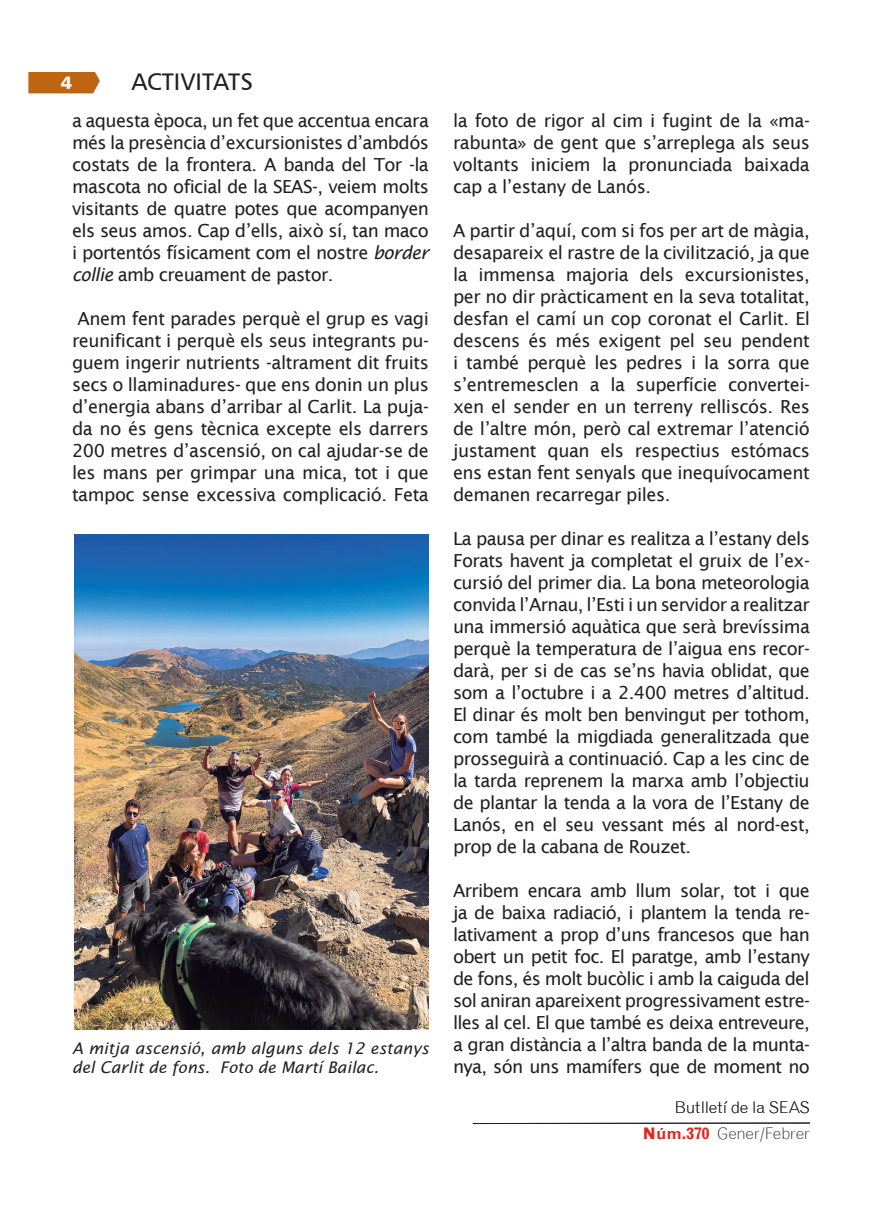
<style>
.page{position:relative;width:882px;height:1219px;background:#fff}
.page>*{position:absolute;margin:0;border:0;box-sizing:border-box;transform-origin:0 0}
.t1{font:24px "Humanist 777 BT Roman B";color:#231f20}
.t2{font:18px/22px "Lucida Sans";letter-spacing:-.025em;color:#231f20;text-align:justify}
.t3{font:18px "Humanist 777 BT Black B";color:#fff}
.t4{font:16px/19.2px "Lucida Sans Ita";color:#231f20}
.t5{font:300 16px "Grotesque";letter-spacing:-.015em;color:#231f20}
.s1{font-style:italic}
.s2{font-weight:700;color:#e1271b}
</style>
<div class="page">
<img style="left:28px;top:72px;width:72px;height:22px">
<hr style="left:473px;top:1122px;width:337px;height:2px;background:#231f20">
<img style="left:74px;top:535px;width:355px;height:494px">
<p class="t3" style="left:61px;top:71px;width:13px">4</p>
<h1 class="t1" style="left:131px;top:67px;width:123px">ACTIVITATS</h1>
<p class="t2" style="left:72px;top:110px;width:358px">a aquesta època, un fet que accentua encara més la presència d’excursionistes d’ambdós costats de la frontera. A banda del Tor -la mascota no oficial de la SEAS-, veiem molts visitants de quatre potes que acompanyen els seus amos. Cap d’ells, això sí, tan maco i portentós físicament com el nostre <span class="s1">border collie</span> amb creuament de pastor.</p>
<p class="t2" style="left:72px;top:308px;width:358px;text-align:center">Anem fent parades perquè el grup es vagi reunificant i perquè els seus integrants pu&shy;guem ingerir nutrients -altrament dit fruits secs o llaminadures- que ens donin un plus d’energia abans d’arribar al Carlit. La puja&shy;da no és gens tècnica excepte els darrers 200 metres d’ascensió, on cal ajudar-se de les mans per grimpar una mica, tot i que tampoc sense excessiva complicació. Feta</p>
<p class="t4" style="left:72px;top:1039px;width:358px">A mitja ascensió, amb alguns dels 12 estanys del Carlit de fons. Foto de Martí Bailac.</p>
<p class="t2" style="left:453px;top:110px;width:358px">la foto de rigor al cim i fugint de la «ma&shy;rabunta» de gent que s’arreplega als seus voltants iniciem la pronunciada baixada cap a l’estany de Lanós.</p>
<p class="t2" style="left:453px;top:220px;width:358px">A partir d’aquí, com si fos per art de màgia, desapareix el rastre de la civilització, ja que la immensa majoria dels excursionistes, per no dir pràcticament en la seva totalitat, desfan el camí un cop coronat el Carlit. El descens és més exigent pel seu pendent i també perquè les pedres i la sorra que s’entremesclen a la superfície convertei&shy;xen el sender en un terreny relliscós. Res de l’altre món, però cal extremar l’atenció justament quan els respectius estómacs ens estan fent senyals que inequívocament demanen recarregar piles.</p>
<p class="t2" style="left:453px;top:528px;width:358px">La pausa per dinar es realitza a l’estany dels Forats havent ja completat el gruix de l’ex&shy;cursió del primer dia. La bona meteorologia convida l’Arnau, l’Esti i un servidor a realitzar una immersió aquàtica que serà brevíssima perquè la temperatura de l’aigua ens recor&shy;darà, per si de cas se’ns havia oblidat, que som a l’octubre i a 2.400 metres d’altitud.<br>El dinar és molt ben benvingut per tothom, com també la migdiada generalitzada que prosseguirà a continuació. Cap a les cinc de la tarda reprenem la marxa amb l’objectiu de plantar la tenda a la vora de l’Estany de Lanós, en el seu vessant més al nord-est, prop de la cabana de Rouzet.</p>
<p class="t2" style="left:453px;top:880px;width:358px">Arribem encara amb llum solar, tot i que ja de baixa radiació, i plantem la tenda re&shy;lativament a prop d’uns francesos que han obert un petit foc. El paratge, amb l’estany de fons, és molt bucòlic i amb la caiguda del sol aniran apareixent progressivament estre&shy;lles al cel. El que també es deixa entreveure, a gran distància a l’altra banda de la munta&shy;nya, són uns mamífers que de moment no</p>
<p class="t5" style="left:674px;top:1098px;width:137px">Butlletí de la SEAS</p>
<p class="t5" style="left:642px;top:1124px;width:169px"><span class="s2">Núm.370</span> Gener/Febrer</p>
</div>
